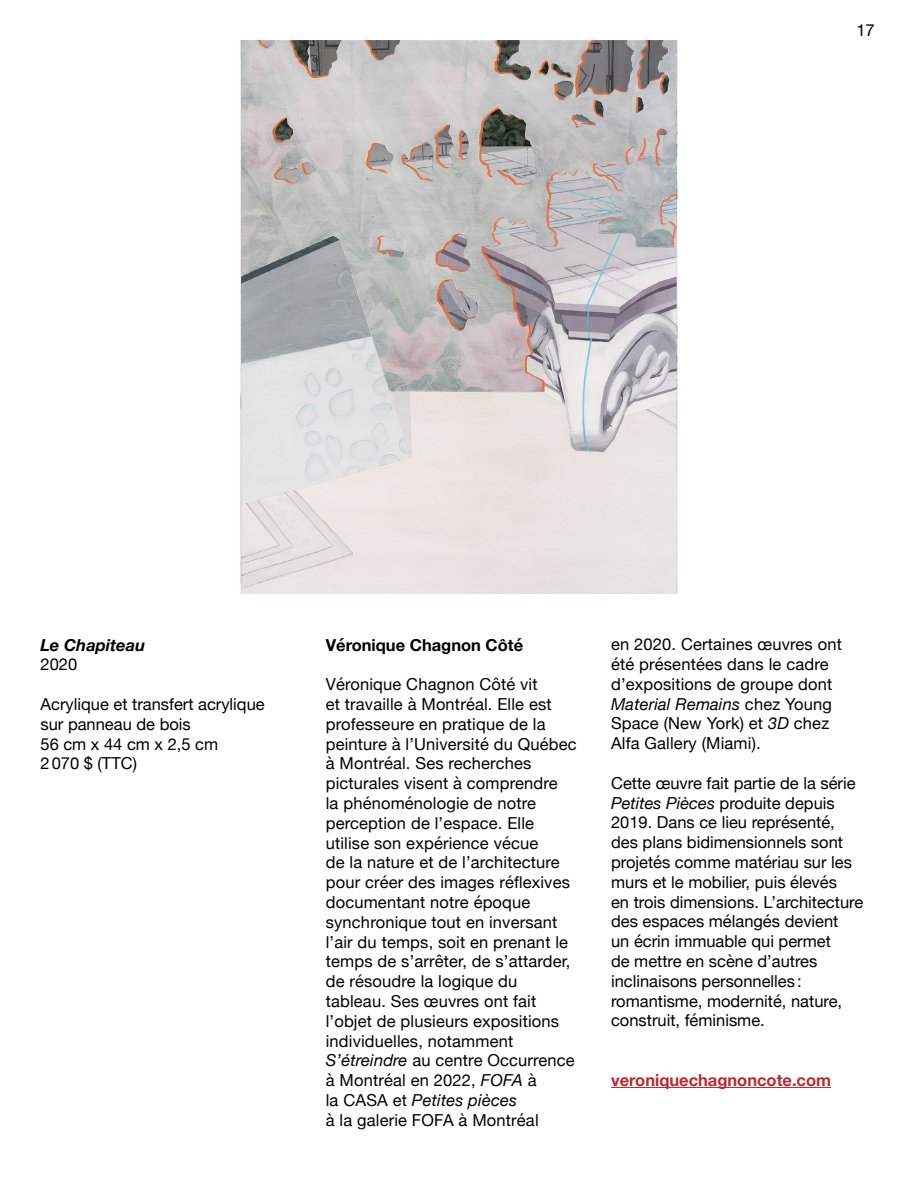
<style>
.page{position:relative;width:918px;height:1188px;background:#fff}
.page>*{position:absolute;margin:0;border:0;box-sizing:border-box;transform-origin:0 0}
.t1{font:16.5px/19.8px "Helvetica Neue";letter-spacing:.01em;color:#000}
.t2{font:700 16.5px "Helvetica Neue";color:#b92930}
.t3{font:700 16.5px "Helvetica Neue";color:#000}
.t4{font:italic 700 16.5px "Helvetica Neue";color:#000}
.s1{font-style:italic}
</style>
<div class="page">
<img style="left:240px;top:40px;width:438px;height:554px">
<hr style="left:611px;top:1087px;width:220px;height:1px;background:#b92930">
<p class="t1" style="left:856px;top:21px;width:20px">17</p>
<p class="t4" style="left:40px;top:632px;width:106px">Le Chapiteau</p>
<p class="t1" style="left:40px;top:656px;width:38px">2020</p>
<p class="t1" style="left:40px;top:695px;width:226px">Acrylique et transfert acrylique sur panneau de bois<br>56 cm x 44 cm x 2,5 cm<br>2070 $ (TTC)</p>
<p class="t3" style="left:326px;top:632px;width:199px">Véronique Chagnon Côté</p>
<p class="t1" style="left:326px;top:675px;width:253px">Véronique Chagnon Côté vit<br>et travaille à Montréal. Elle est professeure en pratique de la peinture à l’Université du Québec à Montréal. Ses recherches picturales visent à comprendre<br>la phénoménologie de notre perception de l’espace. Elle utilise son expérience vécue<br>de la nature et de l’architecture pour créer des images réflexives documentant notre époque synchronique tout en inversant l’air du temps, soit en prenant le temps de s’arrêter, de s’attarder, de résoudre la logique du tableau. Ses œuvres ont fait l’objet de plusieurs expositions individuelles, notamment<br><span class="s1">S’étreindre</span> au centre Occurrence à Montréal en 2022, <span class="s1">FOFA</span> à<br>la CASA et <span class="s1">Petites pièces<br></span>à la galerie FOFA à Montréal</p>
<p class="t1" style="left:611px;top:635px;width:232px">en 2020. Certaines œuvres ont été présentées dans le cadre d’expositions de groupe dont<br><span class="s1">Material Remains</span> chez Young<br>Space (New York) et <span class="s1">3D</span> chez<br>Alfa Gallery (Miami).</p>
<p class="t1" style="left:611px;top:774px;width:254px">Cette œuvre fait partie de la série<br><span class="s1">Petites Pièces</span> produite depuis<br>2019. Dans ce lieu représenté, des plans bidimensionnels sont projetés comme matériau sur les murs et le mobilier, puis élevés<br>en trois dimensions. L’architecture des espaces mélangés devient<br>un écrin immuable qui permet<br>de mettre en scène d’autres inclinaisons personnelles : romantisme, modernité, nature, construit, féminisme.</p>
<p class="t2" style="left:611px;top:1067px;width:222px">veroniquechagnoncote.com</p>
</div>
